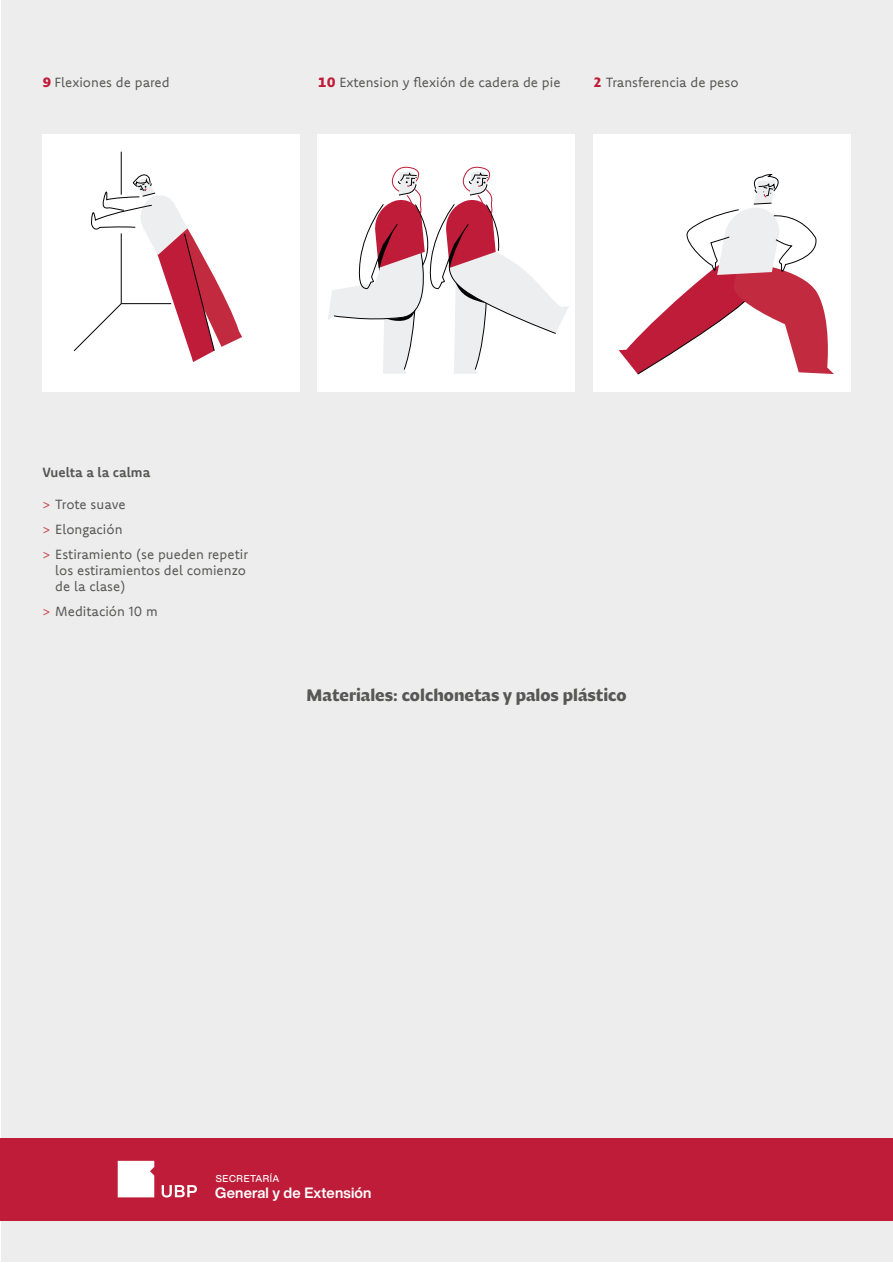
<style>
.page{position:relative;width:893px;height:1263px;background:#fff}
.page>*{position:absolute;margin:0;border:0;box-sizing:border-box;transform-origin:0 0}
.t1{font:16.5px "Diurnal Display Std Bld";color:#575756}
.t2{font:700 14.7px "Helvetica Now Display";letter-spacing:.01em;color:#fff}
.t3{font:13.5px/24.8px "Komet Pro";color:#575756}
.t4{font:700 13.5px "Komet Pro";color:#575756}
.t5{font:500 9.75px "Helvetica Now Display";letter-spacing:.065em;color:#fff}
.s1{font-family:"Diurnal Display Std Bld";color:#be1c39}
.s2{color:#ca4f55}
</style>
<div class="page">
<div style="left:1px;top:1px;width:891px;height:1261px;background:#ededed"></div>
<div style="left:0;top:1138px;width:893px;height:82px;background:#be1c38"></div>
<svg style="left:118px;top:1161px;width:36px;height:36px"></svg>
<svg style="left:162px;top:1185px;width:35px;height:12px"></svg>
<div style="left:318px;top:134px;width:257px;height:257px;background:#fff"></div>
<svg style="left:328px;top:166px;width:241px;height:208px"></svg>
<div style="left:43px;top:134px;width:257px;height:257px;background:#fff"></div>
<hr style="left:121px;top:152px;width:1px;height:43px;background:#020203">
<svg style="left:73px;top:173px;width:169px;height:189px"></svg>
<hr style="left:121px;top:303px;width:50px;height:1px;background:#020203">
<div style="left:593px;top:134px;width:257px;height:257px;background:#fff"></div>
<svg style="left:619px;top:174px;width:215px;height:201px"></svg>
<p class="t3" style="left:43px;top:70px;width:129px"><span class="s1">9</span> Flexiones de pared</p>
<p class="t3" style="left:318px;top:70px;width:244px"><span class="s1">10</span> Extension y flexión de cadera de pie</p>
<p class="t3" style="left:593px;top:70px;width:147px"><span class="s1">2</span> Transferencia de peso</p>
<p class="t4" style="left:43px;top:463px;width:109px">Vuelta a la calma</p>
<p class="t3" style="left:43px;top:492px;width:207px"><span class="s2">&gt;</span> Trote suave<br><span class="s2">&gt;</span> Elongación<br><span class="s2">&gt;</span> Estiramiento (se pueden repetir</p>
<p class="t3" style="left:55px;top:562px;width:192px;line-height:16.2px">los estiramientos del comienzo de la clase)</p>
<p class="t3" style="left:43px;top:598px;width:117px"><span class="s2">&gt;</span> Meditación 10 m</p>
<p class="t1" style="left:307px;top:684px;width:322px">Materiales: colchonetas y palos plástico</p>
<p class="t5" style="left:216px;top:1172px;width:65px">SECRETARÍA</p>
<p class="t2" style="left:215px;top:1182px;width:158px">General y de Extensión</p>
</div>
